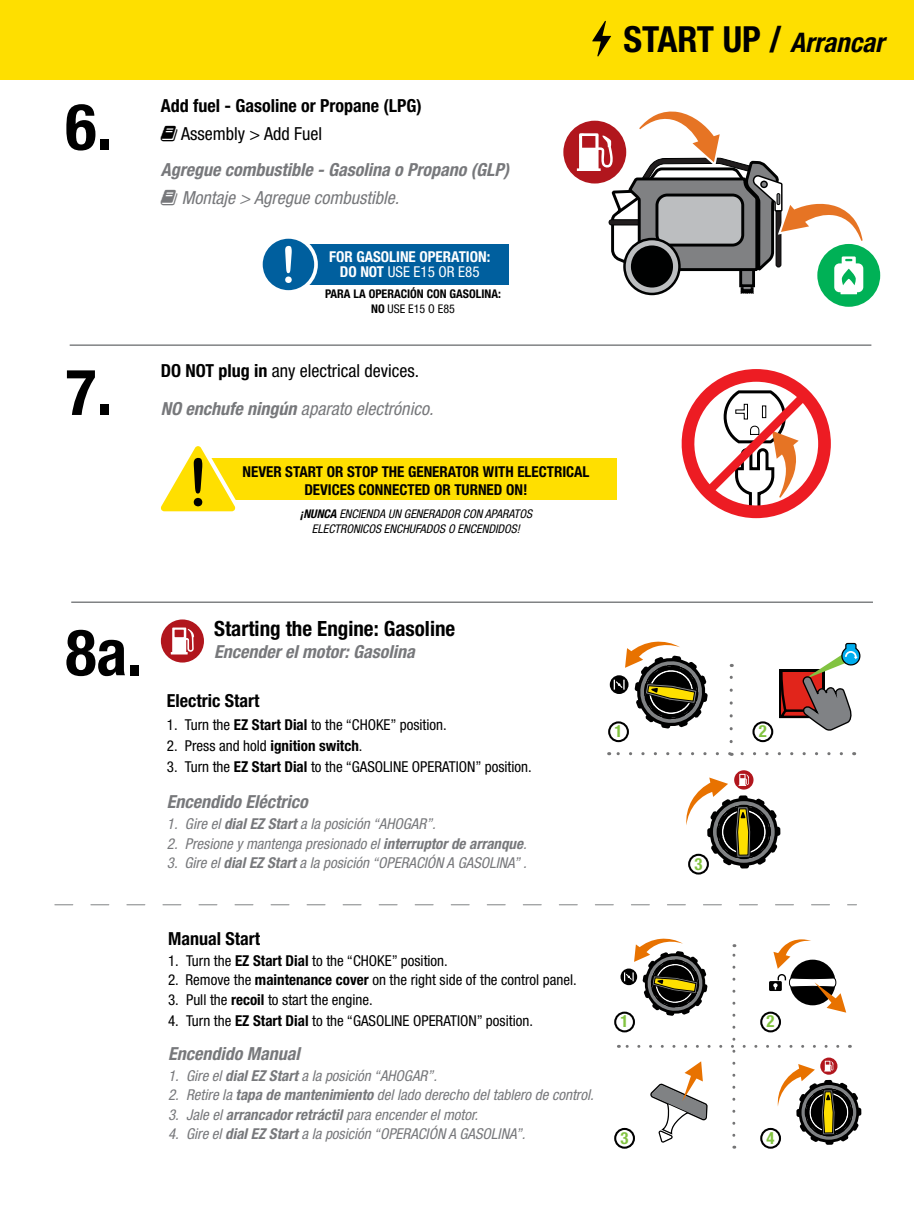
<style>
.page{position:relative;width:915px;height:1212px;background:#fff}
.page>*{position:absolute;margin:0;border:0;box-sizing:border-box;transform-origin:0 0}
.t1{font:700 condensed 64.2px "Helvetica Neue LT Std";color:#000}
.t2{font:700 condensed 36px "Helvetica Neue LT Std";color:#000}
.t3{font:700 condensed 21px "Helvetica Neue LT Std";color:#000}
.t4{font:italic 700 condensed 18px "Helvetica Neue LT Std";color:#77787b}
.t5{font:italic condensed 18px "Helvetica Neue LT Std";color:#77787b}
.t6{font:700 condensed 18px "Helvetica Neue LT Std";color:#000}
.t7{font:condensed 18px "Helvetica Neue LT Std";color:#000}
.t8{font:700 condensed 16.8px "Helvetica Neue LT Std";color:#82c341}
.t9{font:italic condensed 15px "Helvetica Neue LT Std";color:#77787b}
.t10{font:condensed 15px "Helvetica Neue LT Std";color:#000}
.t11{font:700 condensed 15px/18px "Helvetica Neue LT Std";color:#000;text-align:center}
.t12{font:700 condensed 15px/15px "Helvetica Neue LT Std";color:#fff;text-align:center}
.t13{font:italic condensed 12px/15px "Helvetica Neue LT Std";color:#000;text-align:center}
.t14{font:700 condensed 12px/15px "Helvetica Neue LT Std";color:#000;text-align:center}
.s1{font-weight:400}
.s2{font-weight:700}
.s3{font-style:italic;font-size:27px}
</style>
<div class="page">
<div style="left:0;top:0;width:913px;height:80px;background:#fedf00"></div>
<hr style="left:70px;top:344px;width:801px;height:2px;background:#808284">
<hr style="left:71px;top:601px;width:801px;height:2px;background:#808284">
<svg style="left:681px;top:369px;width:149px;height:149px"></svg>
<div style="left:201px;top:458px;width:415px;height:41px;background:#ffdf00"></div>
<svg style="left:161px;top:446px;width:85px;height:66px"></svg>
<div style="left:284px;top:244px;width:224px;height:41px;background:#005f9e"></div>
<div style="left:261px;top:237px;width:55px;height:55px;background:#005f9e;border-radius:50%"></div>
<div style="left:259px;top:235px;width:59px;height:59px;border:4px solid #fff;border-radius:50%"></div>
<svg style="left:285px;top:246px;width:6px;height:37px"></svg>
<div style="left:563px;top:121px;width:63px;height:62px;background:#b1161d;border-radius:50%"></div>
<div style="left:817px;top:244px;width:62px;height:63px;background:#00b156;border-radius:50%"></div>
<svg style="left:576px;top:20px;width:291px;height:276px"></svg>
<div style="left:161px;top:619px;width:43px;height:43px;background:#b1161d;border-radius:50%"></div>
<svg style="left:171px;top:627px;width:23px;height:27px"></svg>
<svg style="left:729px;top:664px;width:3px;height:78px"></svg>
<svg style="left:608px;top:752px;width:233px;height:4px"></svg>
<svg style="left:609px;top:675px;width:19px;height:19px"></svg>
<svg style="left:613px;top:641px;width:94px;height:88px"></svg>
<div style="left:609px;top:722px;width:18px;height:19px;background:#fff;border-radius:50%"></div>
<div style="left:608px;top:721px;width:20px;height:21px;border:2px solid #000;border-radius:50%"></div>
<div style="left:614px;top:1011px;width:20px;height:21px;border:2px solid #000;border-radius:50%"></div>
<div style="left:614px;top:1128px;width:20px;height:21px;border:2px solid #000;border-radius:50%"></div>
<div style="left:760px;top:1128px;width:20px;height:21px;border:2px solid #000;border-radius:50%"></div>
<div style="left:752px;top:721px;width:21px;height:21px;border:2px solid #000;border-radius:50%"></div>
<svg style="left:779px;top:642px;width:81px;height:89px"></svg>
<svg style="left:734px;top:770px;width:19px;height:19px"></svg>
<svg style="left:618px;top:938px;width:243px;height:210px"></svg>
<svg style="left:55px;top:774px;width:801px;height:131px"></svg>
<h1 class="t1" style="left:65px;top:88px;width:48px">6.</h1>
<p class="t6" style="left:161px;top:95px;width:262px">Add fuel - Gasoline or Propane (LPG)</p>
<p class="t7" style="left:181px;top:123px;width:142px">Assembly &gt; Add Fuel</p>
<p class="t4" style="left:161px;top:159px;width:350px">Agregue combustible - Gasolina o Propano (GLP)</p>
<p class="t5" style="left:182px;top:187px;width:219px">Montaje &gt; Agregue combustible.</p>
<p class="t12" style="left:329px;top:249px;width:163px">FOR GASOLINE OPERATION:<br>DO NOT <span class="s1">USE E15 OR E85</span></p>
<h1 class="t1" style="left:65px;top:353px;width:48px">7.</h1>
<p class="t14" style="left:325px;top:286px;width:177px">PARA LA OPERACIÓN CON GASOLINA:<br>NO <span class="s1">USE E15 O E85</span></p>
<p class="t7" style="left:161px;top:360px;width:260px"><span class="s2">DO NOT plug in</span> any electrical devices.</p>
<p class="t5" style="left:161px;top:398px;width:274px"><span class="s2">NO enchufe ningún</span> aparato electrónico.</p>
<p class="t11" style="left:242px;top:462px;width:348px">NEVER START OR STOP THE GENERATOR WITH ELECTRICAL<br>DEVICES CONNECTED OR TURNED ON!</p>
<p class="t13" style="left:300px;top:507px;width:234px"><span class="s2">¡NUNCA</span> ENCIENDA UN GENERADOR CON APARATOS<br>ELECTRONICOS ENCHUFADOS O ENCENDIDOS!</p>
<h2 class="t2" style="left:623px;top:18px;width:262px">START UP / <span class="s3">Arrancar</span></h2>
<h1 class="t1" style="left:65px;top:613px;width:79px">8a.</h1>
<h3 class="t3" style="left:214px;top:616px;width:242px">Starting the Engine: Gasoline</h3>
<p class="t4" style="left:214px;top:640px;width:202px">Encender el motor: Gasolina</p>
<p class="t6" style="left:167px;top:690px;width:94px">Electric Start</p>
<p class="t10" style="left:167px;top:716px;width:281px">1. Turn the <span class="s2">EZ Start Dial</span> to the “CHOKE” position.</p>
<p class="t10" style="left:167px;top:737px;width:197px">2. Press and hold <span class="s2">ignition switch</span>.</p>
<p class="t10" style="left:167px;top:758px;width:366px">3. Turn the <span class="s2">EZ Start Dial</span> to the “GASOLINE OPERATION” position.</p>
<p class="t4" style="left:167px;top:791px;width:142px">Encendido Eléctrico</p>
<p class="t9" style="left:167px;top:815px;width:270px">1. Gire el <span class="s2">dial EZ Start</span> a la posición “AHOGAR”.</p>
<p class="t9" style="left:167px;top:835px;width:361px">2. Presione y mantenga presionado el <span class="s2">interruptor de arranque</span>.</p>
<p class="t9" style="left:167px;top:854px;width:361px">3. Gire el <span class="s2">dial EZ Start</span> a la posición “OPERACIÓN A GASOLINA” .</p>
<p class="t8" style="left:614px;top:721px;width:10px">1</p>
<p class="t8" style="left:694px;top:853px;width:10px">3</p>
<p class="t8" style="left:758px;top:721px;width:10px">2</p>
<p class="t6" style="left:168px;top:927px;width:93px">Manual Start</p>
<p class="t10" style="left:168px;top:952px;width:281px">1. Turn the <span class="s2">EZ Start Dial</span> to the “CHOKE” position.</p>
<p class="t10" style="left:168px;top:971px;width:410px">2. Remove the <span class="s2">maintenance cover</span> on the right side of the control panel.</p>
<p class="t10" style="left:168px;top:991px;width:206px">3. Pull the <span class="s2">recoil</span> to start the engine.</p>
<p class="t10" style="left:168px;top:1012px;width:366px">4. Turn the <span class="s2">EZ Start Dial</span> to the “GASOLINE OPERATION” position.</p>
<p class="t4" style="left:168px;top:1042px;width:133px">Encendido Manual</p>
<p class="t9" style="left:168px;top:1066px;width:270px">1. Gire el <span class="s2">dial EZ Start</span> a la posición “AHOGAR”.</p>
<p class="t9" style="left:168px;top:1086px;width:427px">2. Retire la <span class="s2">tapa de mantenimiento</span> del lado derecho del tablero de control.</p>
<p class="t9" style="left:168px;top:1105px;width:311px">3. Jale el <span class="s2">arrancador retráctil</span> para encender el motor.</p>
<p class="t9" style="left:168px;top:1125px;width:359px">4. Gire el <span class="s2">dial EZ Start</span> a la posición “OPERACIÓN A GASOLINA”.</p>
<p class="t8" style="left:620px;top:1011px;width:10px">1</p>
<p class="t8" style="left:766px;top:1011px;width:10px">2</p>
<p class="t8" style="left:620px;top:1127px;width:10px">3</p>
<p class="t8" style="left:766px;top:1127px;width:10px">4</p>
</div>
